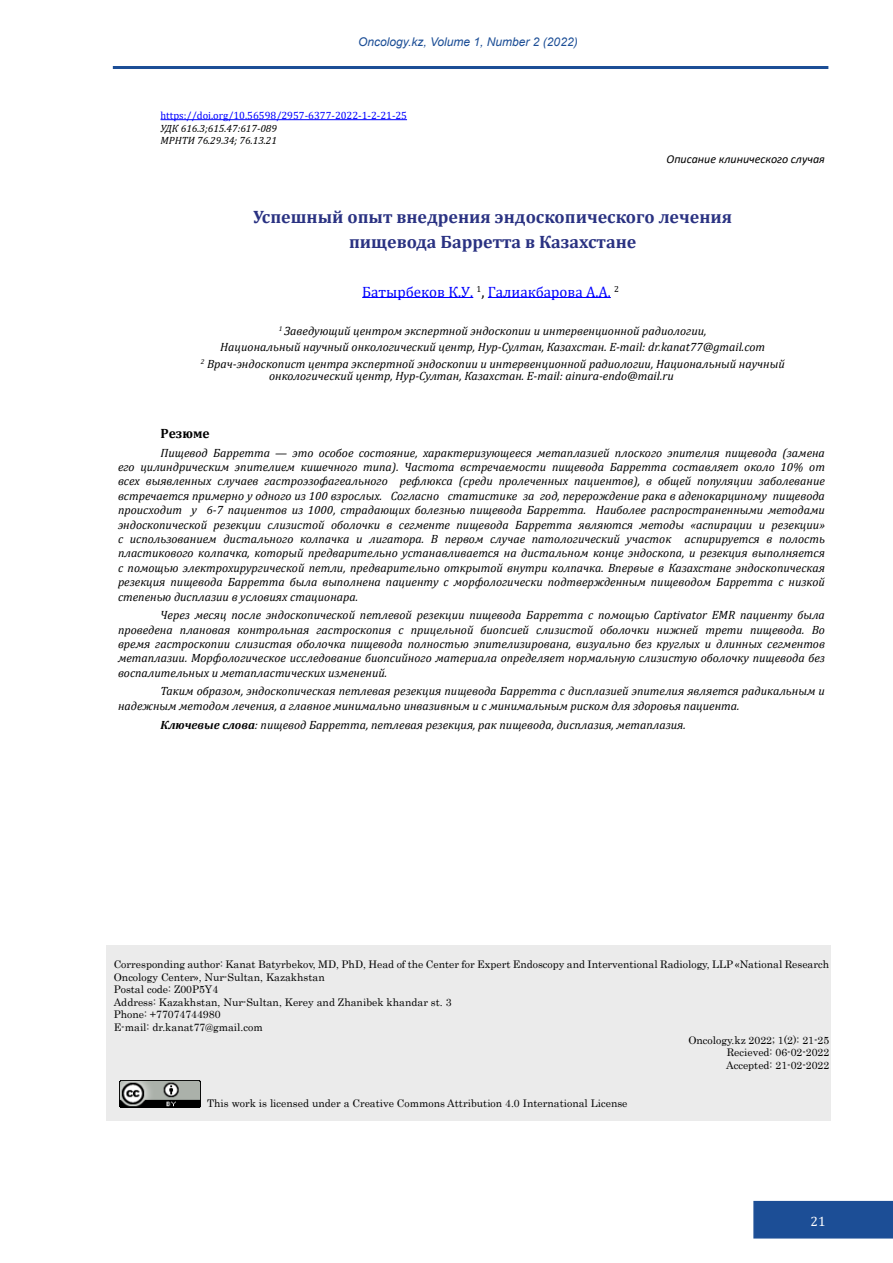
<style>
.page{position:relative;width:893px;height:1263px;background:#fff}
.page>*{position:absolute;margin:0;border:0;box-sizing:border-box;transform-origin:0 0}
.t1{font:700 18px/25.8px "Cambria";color:#2a3282;text-align:center}
.t2{font:15px "Cambria";color:#00f}
.t3{font:700 13.5px "Cambria";color:#000}
.t4{font:13.5px "Cambria";color:#fff}
.t5{font:italic 12px/14.4px "Cambria";color:#000;text-align:justify}
.t6{font:italic 12px "Arial";color:#1c4e96}
.t7{font:italic 12px "Calibri";color:#000}
.t8{font:10.5px "Century";color:#000}
.t9{font:10.5px "Cambria";color:#00f}
.t10{font:italic 10.5px/12.6px "Cambria";color:#000}
.s1{color:#000}
.s2{font-weight:700}
</style>
<div class="page">
<div style="left:753px;top:1201px;width:140px;height:37px;background:#1c4e96"></div>
<hr style="left:113px;top:66px;width:715px;height:3px;background:#1c4e96">
<div style="left:106px;top:945px;width:724px;height:176px;background:#ebebeb"></div>
<hr style="left:161px;top:119px;width:246px;height:1px;background:#00f">
<hr style="left:362px;top:297px;width:111px;height:1px;background:#00f">
<hr style="left:488px;top:297px;width:123px;height:1px;background:#00f">
<img style="left:120px;top:1080px;width:81px;height:27px">
<p class="t6" style="left:358px;top:34px;width:221px">Oncology.kz, Volume 1, Number 2 (2022)</p>
<p class="t9" style="left:161px;top:109px;width:248px">https://doi.org/10.56598/2957-6377-2022-1-2-21-25</p>
<p class="t10" style="left:161px;top:121px;width:118px">УДК 616.3;615.47:617-089<br>МРНТИ 76.29.34; 76.13.21</p>
<p class="t7" style="left:666px;top:151px;width:160px">Описание клинического случая</p>
<h1 class="t1" style="left:253px;top:203px;width:481px">Успешный опыт внедрения эндоскопического лечения пищевода Барретта в Казахстане</h1>
<p class="t2" style="left:362px;top:283px;width:258px">Батырбеков К.У. <sup>1</sup><span class="s1">,</span> Галиакбарова А.А. <sup>2</sup></p>
<p class="t5" style="left:201px;top:322px;width:585px;line-height:16.2px;text-align:center"><sup>1</sup> Заведующий центром экспертной эндоскопии и интервенционной радиологии,<br>Национальный научный онкологический центр, Нур-Султан, Казахстан. E-mail: dr.kanat77@gmail.com<br><sup>2</sup> Врач-эндоскопист центра экспертной эндоскопии и интервенционной радиологии, Национальный научный</p>
<p class="t5" style="left:269px;top:368px;width:406px">онкологический центр, Нур-Султан, Казахстан. E-mail: ainura-endo@mail.ru</p>
<p class="t3" style="left:161px;top:424px;width:51px">Резюме</p>
<p class="t5" style="left:118px;top:445px;width:708px;text-indent:43px">Пищевод Барретта — это особое состояние, характеризующееся метаплазией плоского эпителия пищевода (замена его цилиндрическим эпителием кишечного типа). Частота встречаемости пищевода Барретта составляет около 10% от всех выявленных случаев гастроэзофагеального рефлюкса (среди пролеченных пациентов), в общей популяции заболевание встречается примерно у одного из 100 взрослых. Согласно статистике за год, перерождение рака в аденокарциному пищевода происходит у 6-7 пациентов из 1000, страдающих болезнью пищевода Барретта. Наиболее распространенными методами эндоскопической резекции слизистой оболочки в сегменте пищевода Барретта являются методы «аспирации и резекции» с использованием дистального колпачка и лигатора. В первом случае патологический участок аспирируется в полость пластикового колпачка, который предварительно устанавливается на дистальном конце эндоскопа, и резекция выполняется с помощью электрохирургической петли, предварительно открытой внутри колпачка. Впервые в Казахстане эндоскопическая резекция пищевода Барретта была выполнена пациенту с морфологически подтвержденным пищеводом Барретта с низкой степенью дисплазии в условиях стационара.</p>
<p class="t5" style="left:118px;top:607px;width:708px;text-indent:43px">Через месяц после эндоскопической петлевой резекции пищевода Барретта с помощью Captivator EMR пациенту была проведена плановая контрольная гастроскопия с прицельной биопсией слизистой оболочки нижней трети пищевода. Во время гастроскопии слизистая оболочка пищевода полностью эпителизирована, визуально без круглых и длинных сегментов метаплазии. Морфологическое исследование биопсийного материала определяет нормальную слизистую оболочку пищевода без воспалительных и метапластических изменений.</p>
<p class="t5" style="left:118px;top:684px;width:708px;text-indent:43px">Таким образом, эндоскопическая петлевая резекция пищевода Барретта с дисплазией эпителия является радикальным и надежным методом лечения, а главное минимально инвазивным и с минимальным риском для здоровья пациента.</p>
<p class="t5" style="left:161px;top:717px;width:527px"><span class="s2">Ключевые слова</span>: пищевод Барретта, петлевая резекция, рак пищевода, дисплазия, метаплазия.</p>
<p class="t8" style="left:114px;top:955px;width:717px">Corresponding author: Kanat Batyrbekov, MD, PhD, Head of the Center for Expert Endoscopy and Interventional Radiology, LLP «National Research</p>
<p class="t8" style="left:114px;top:968px;width:212px">Oncology Center», Nur-Sultan, Kazakhstan</p>
<p class="t8" style="left:114px;top:980px;width:106px">Postal code: Z00P5Y4</p>
<p class="t8" style="left:114px;top:993px;width:339px">Address: Kazakhstan, Nur-Sultan, Kerey and Zhanibek khandar st. 3</p>
<p class="t8" style="left:114px;top:1006px;width:108px">Phone: +77074744980</p>
<p class="t8" style="left:114px;top:1018px;width:150px">E-mail: dr.kanat77@gmail.com</p>
<p class="t8" style="left:688px;top:1031px;width:142px">Oncology.kz 2022; 1(2): 21-25</p>
<p class="t8" style="left:727px;top:1043px;width:104px">Recieved: 06-02-2022</p>
<p class="t8" style="left:726px;top:1056px;width:105px">Accepted: 21-02-2022</p>
<p class="t8" style="left:207px;top:1094px;width:422px">This work is licensed under a Creative Commons Attribution 4.0 International License</p>
<p class="t4" style="left:811px;top:1213px;width:17px">21</p>
</div>
